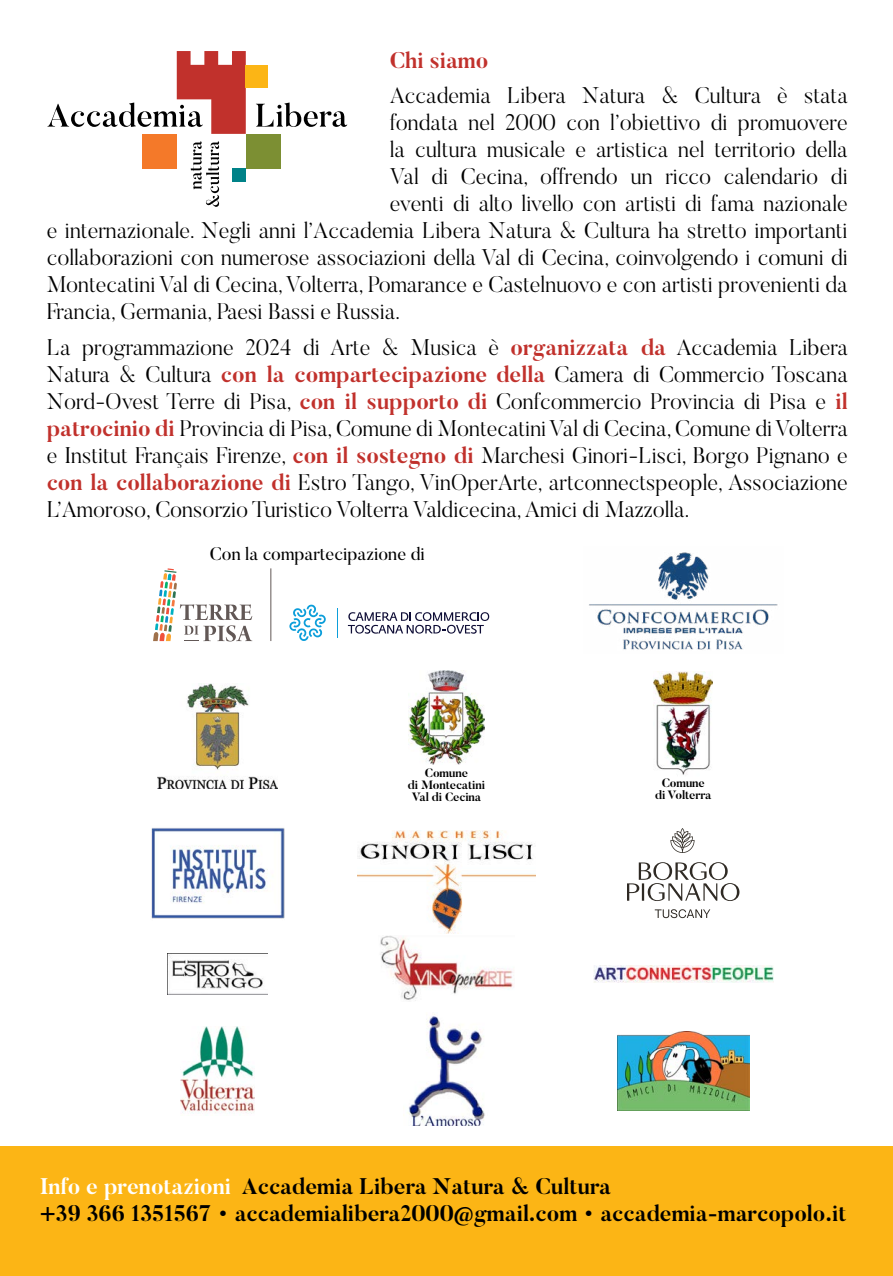
<style>
.page{position:relative;width:893px;height:1276px;background:#fff}
.page>*{position:absolute;margin:0;border:0;box-sizing:border-box;transform-origin:0 0}
.t1{font:300 22.5px/27px "Butler";color:#000;text-align:justify}
.t2{font:700 22.5px/27px "Butler";color:#000}
.t3{font:700 22.5px "Butler";color:#c1312c}
.t4{font:18px "Butler";color:#000}
.t5{font:700 12px/12px "Butler";letter-spacing:-.01em;color:#000;text-align:center}
.s1{font-weight:700;color:#c1312c}
.s2{color:#fff}
</style>
<div class="page">
<div style="left:0;top:1146px;width:893px;height:130px;background:#fcb515"></div>
<div style="left:246px;top:134px;width:34px;height:34px;background:#7c8f33"></div>
<div style="left:142px;top:134px;width:35px;height:34px;background:#f47929"></div>
<div style="left:232px;top:168px;width:14px;height:14px;background:#008288"></div>
<svg style="left:47px;top:51px;width:300px;height:83px"></svg>
<svg style="left:191px;top:141px;width:29px;height:66px"></svg>
<img style="left:593px;top:965px;width:180px;height:17px">
<img style="left:167px;top:953px;width:101px;height:41px">
<img style="left:380px;top:935px;width:133px;height:66px">
<img style="left:589px;top:552px;width:189px;height:98px">
<img style="left:358px;top:830px;width:177px;height:104px">
<svg style="left:627px;top:828px;width:112px;height:90px"></svg>
<img style="left:409px;top:671px;width:75px;height:94px">
<img style="left:157px;top:683px;width:120px;height:105px">
<img style="left:654px;top:672px;width:59px;height:103px">
<img style="left:151px;top:828px;width:134px;height:91px">
<img style="left:180px;top:1026px;width:74px;height:88px">
<img style="left:407px;top:1014px;width:78px;height:111px">
<img style="left:617px;top:1032px;width:132px;height:78px">
<svg style="left:153px;top:568px;width:99px;height:73px"></svg>
<hr style="left:270px;top:568px;width:1px;height:73px;background:#625856">
<svg style="left:289px;top:604px;width:37px;height:37px"></svg>
<svg style="left:337px;top:608px;width:1px;height:29px"></svg>
<svg style="left:481px;top:612px;width:8px;height:9px"></svg>
<div style="left:482px;top:613px;width:6px;height:7px;background:#fff;border-radius:50%"></div>
<svg style="left:348px;top:612px;width:136px;height:22px"></svg>
<p class="t3" style="left:390px;top:45px;width:100px">Chi siamo</p>
<p class="t1" style="left:390px;top:82px;width:459px">Accademia Libera Natura &amp; Cultura è stata</p>
<p class="t1" style="left:390px;top:109px;width:459px">fondata nel 2000 con l’obiettivo di promuovere</p>
<p class="t1" style="left:390px;top:136px;width:459px">la cultura musicale e artistica nel territorio della</p>
<p class="t1" style="left:390px;top:163px;width:459px">Val di Cecina, offrendo un ricco calendario di</p>
<p class="t1" style="left:390px;top:190px;width:459px">eventi di alto livello con artisti di fama nazionale</p>
<p class="t1" style="left:47px;top:217px;width:802px">e internazionale. Negli anni l’Accademia Libera Natura &amp; Cultura ha stretto importanti</p>
<p class="t1" style="left:47px;top:244px;width:803px">collaborazioni con numerose associazioni della Val di Cecina, coinvolgendo i comuni di</p>
<p class="t1" style="left:47px;top:271px;width:803px">Montecatini Val di Cecina, Volterra, Pomarance e Castelnuovo e con artisti provenienti da</p>
<p class="t1" style="left:47px;top:298px;width:355px">Francia, Germania, Paesi Bassi e Russia.</p>
<p class="t1" style="left:47px;top:333px;width:803px">La programmazione 2024 di Arte &amp; Musica è <span class="s1">organizzata da</span> Accademia Libera Natura &amp; Cultura <span class="s1">con la compartecipazione della</span> Camera di Commercio Toscana Nord-Ovest Terre di Pisa, <span class="s1">con il supporto di</span> Confcommercio Provincia di Pisa e <span class="s1">il patrocinio di</span> Provincia di Pisa, Comune di Montecatini Val di Cecina, Comune di Volterra e Institut Français Firenze, <span class="s1">con il sostegno di</span> Marchesi Ginori-Lisci, Borgo Pignano e <span class="s1">con la collaborazione di</span> Estro Tango, VinOperArte, artconnectspeople, Associazione L’Amoroso, Consorzio Turistico Volterra Valdicecina, Amici di Mazzolla.</p>
<p class="t4" style="left:210px;top:542px;width:217px">Con la compartecipazione di</p>
<p class="t5" style="left:408px;top:766px;width:79px">Comune<br>di Montecatini<br>Val di Cecina</p>
<p class="t5" style="left:655px;top:777px;width:58px">Comune di Volterra</p>
<p class="t2" style="left:40px;top:1172px;width:808px"><span class="s2">Info e prenotazioni</span> Accademia Libera Natura &amp; Cultura<br>+39 366 1351567 • accademialibera2000@gmail.com • accademia-marcopolo.it</p>
</div>
